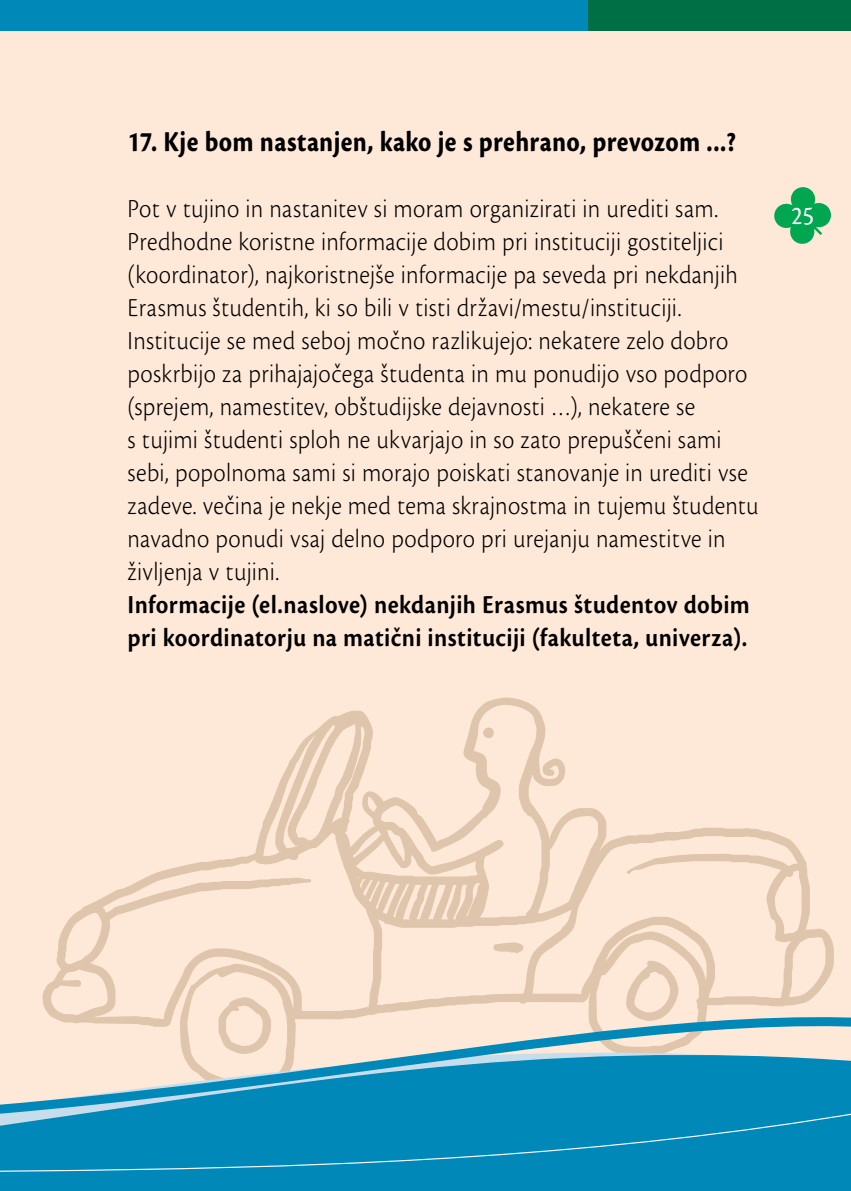
<style>
.page{position:relative;width:851px;height:1191px;background:#fff}
.page>*{position:absolute;margin:0;border:0;box-sizing:border-box;transform-origin:0 0}
.t1{font:30px "Cronos Pro Bold Capt";letter-spacing:.01em;color:#000;scale:.85 1}
.t2{font:27px/33px "Cronos Pro Lt Capt";letter-spacing:.01em;color:#000;scale:.9 1}
.t3{font:27px/33px "Cronos Pro Semibold Capt";letter-spacing:.015em;color:#000;scale:.9 1}
.t4{font:27px "Cronos Pro";color:#fff;scale:.9 1}
</style>
<div class="page">
<div style="left:0;top:0;width:850px;height:1191px;background:#fee8d8"></div>
<svg style="left:43px;top:697px;width:790px;height:295px"></svg>
<svg style="left:42px;top:992px;width:776px;height:5px"></svg>
<svg style="left:41px;top:998px;width:809px;height:103px"></svg>
<div style="left:0;top:1101px;width:850px;height:90px;background:#0088b9"></div>
<svg style="left:774px;top:187px;width:57px;height:57px"></svg>
<div style="left:0;top:0;width:592px;height:31px;background:#0088b9"></div>
<div style="left:588px;top:0;width:262px;height:31px;background:#006f45"></div>
<hr style="left:0;top:0;width:1px;height:31px;background:#f5821f">
<p class="t1" style="left:128px;top:124px;width:717px">17. Kje bom nastanjen, kako je s prehrano, prevozom ...?</p>
<p class="t2" style="left:128px;top:192px;width:702px">Pot v tujino in nastanitev si moram organizirati in urediti sam.<br>Predhodne koristne informacije dobim pri instituciji gostiteljici (koordinator), najkoristnejše informacije pa seveda pri nekdanjih Erasmus študentih, ki so bili v tisti državi/mestu/instituciji.<br>Institucije se med seboj močno razlikujejo: nekatere zelo dobro poskrbijo za prihajajočega študenta in mu ponudijo vso podporo (sprejem, namestitev, obštudijske dejavnosti …), nekatere se<br>s tujimi študenti sploh ne ukvarjajo in so zato prepuščeni sami sebi, popolnoma sami si morajo poiskati stanovanje in urediti vse zadeve. večina je nekje med tema skrajnostma in tujemu študentu navadno ponudi vsaj delno podporo pri urejanju namestitve in življenja v tujini.</p>
<p class="t3" style="left:128px;top:588px;width:692px">Informacije (el.naslove) nekdanjih Erasmus študentov dobim pri koordinatorju na matični instituciji (fakulteta, univerza).</p>
<p class="t4" style="left:791px;top:200px;width:13px">25</p>
</div>
